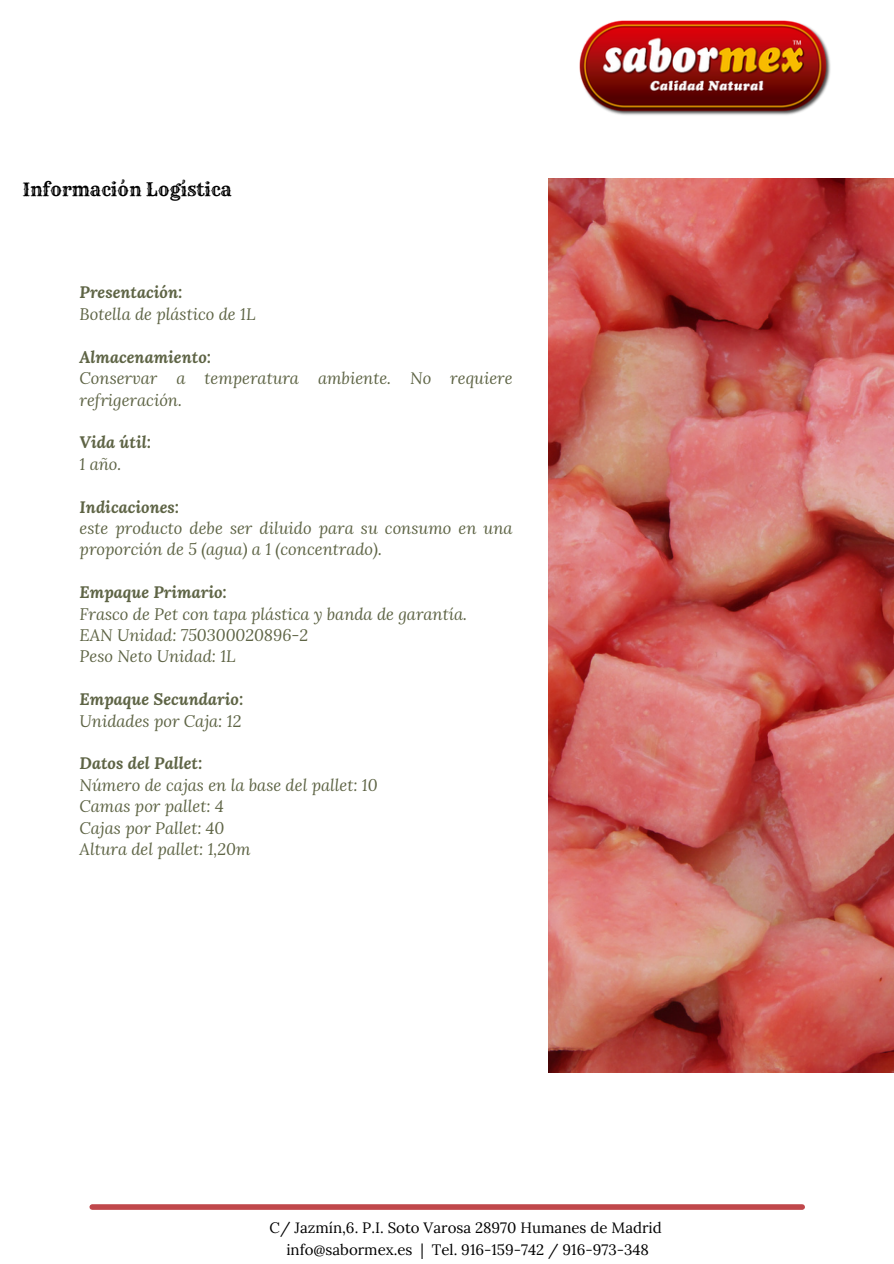
<style>
.page{position:relative;width:894px;height:1264px;background:#fff}
.page>*{position:absolute;margin:0;border:0;box-sizing:border-box;transform-origin:0 0}
.t1{font:18px "Rye";color:#000}
.t2{font:italic 16.5px/21.5px "Lora";color:#5e6445}
.t3{font:italic 700 16.5px "Lora";color:#5e6445}
.t4{font:15px "Lora";color:#000}
</style>
<div class="page">
<div style="left:92px;top:1204px;width:710px;height:5px;background:#c0474b"></div>
<img style="left:548px;top:179px;width:345px;height:893px">
<img style="left:579px;top:20px;width:251px;height:95px">
<p class="t1" style="left:23px;top:178px;width:211px">Información Logística</p>
<p class="t3" style="left:80px;top:281px;width:104px">Presentación:</p>
<p class="t2" style="left:80px;top:303px;width:177px">Botella de plástico de 1L</p>
<p class="t3" style="left:80px;top:345px;width:133px">Almacenamiento:</p>
<p class="t2" style="left:80px;top:367px;width:434px">Conservar a temperatura ambiente. No requiere refrigeración.</p>
<p class="t3" style="left:80px;top:431px;width:73px">Vida útil:</p>
<p class="t2" style="left:80px;top:452px;width:43px">1 año.</p>
<p class="t3" style="left:80px;top:495px;width:101px">Indicaciones:</p>
<p class="t2" style="left:80px;top:517px;width:434px">este producto debe ser diluido para su consumo en una proporción de 5 (agua) a 1 (concentrado).</p>
<p class="t3" style="left:80px;top:581px;width:149px">Empaque Primario:</p>
<p class="t2" style="left:80px;top:602px;width:389px">Frasco de Pet con tapa plástica y banda de garantía.</p>
<p class="t2" style="left:80px;top:624px;width:230px">EAN Unidad: 750300020896-2</p>
<p class="t2" style="left:80px;top:645px;width:158px">Peso Neto Unidad: 1L</p>
<p class="t3" style="left:80px;top:688px;width:165px">Empaque Secundario:</p>
<p class="t2" style="left:80px;top:709px;width:163px">Unidades por Caja: 12</p>
<p class="t3" style="left:80px;top:752px;width:124px">Datos del Pallet:</p>
<p class="t2" style="left:80px;top:773px;width:299px">Número de cajas en la base del pallet: 10</p>
<p class="t2" style="left:80px;top:795px;width:146px">Camas por pallet: 4</p>
<p class="t2" style="left:80px;top:816px;width:146px">Cajas por Pallet: 40</p>
<p class="t2" style="left:80px;top:838px;width:172px">Altura del pallet: 1,20m</p>
<p class="t4" style="left:269px;top:1218px;width:393px">C/ Jazmín,6. P.I. Soto Varosa 28970 Humanes de Madrid</p>
<p class="t4" style="left:286px;top:1239px;width:364px">info@sabormex.es | Tel. 916-159-742 / 916-973-348</p>
</div>
